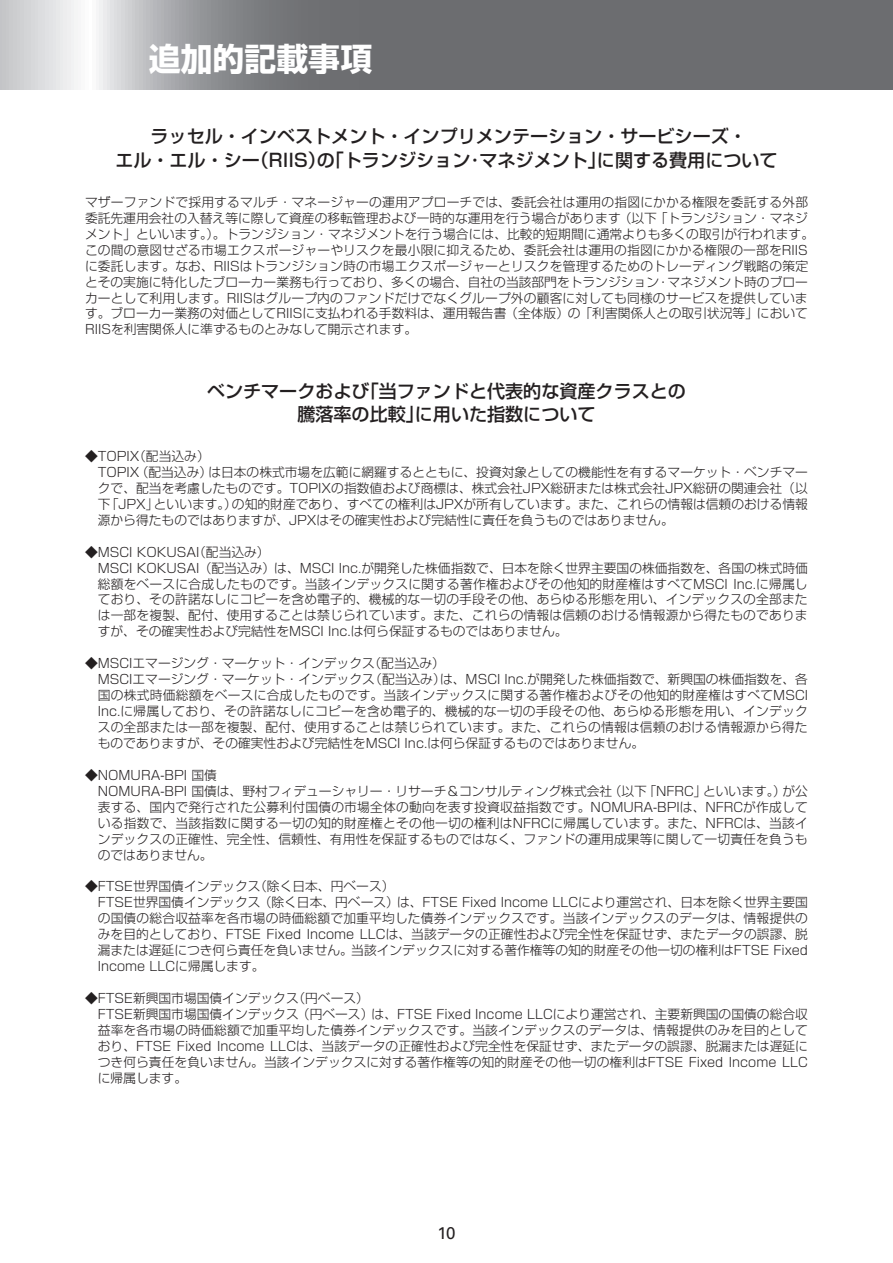
<style>
.page{position:relative;width:893px;height:1263px;background:#fff}
.page>*{position:absolute;margin:0;border:0;box-sizing:border-box;transform-origin:0 0}
.t1{font:700 31.95px "Shin Go Pr 6";color:#fff}
.t2{font:500 18px/23.4px "Shin Go Pr 6";color:#231f20;text-align:center}
.t3{font:16.95px "Univers LT Std";color:#231f20}
.t4{font:300 12.75px/15.9px "Shin Go Pr 6";color:#231f20}
</style>
<div class="page">
<svg style="left:0;top:0;width:893px;height:89px;background:#858689"></svg>
<h1 class="t1" style="left:149px;top:33px;width:225px">追加的記載事項</h1>
<h2 class="t2" style="left:115px;top:124px;width:664px">ラッセル・インベストメント・インプリメンテーション・サービシーズ・<br>エル・エル・シー（RIIS）の「トランジション･マネジメント」に関する費用について</h2>
<p class="t4" style="left:85px;top:193px;width:731px">マザーファンドで採用するマルチ・マネージャーの運用アプローチでは、委託会社は運用の指図にかかる権限を委託する外部委託先運用会社の入替え等に際して資産の移転管理および一時的な運用を行う場合があります（以下「トランジション・マネジメント」といいます。）。トランジション・マネジメントを行う場合には、比較的短期間に通常よりも多くの取引が行われます。この間の意図せざる市場エクスポージャーやリスクを最小限に抑えるため、委託会社は運用の指図にかかる権限の一部をRIISに委託します。なお、RIISはトランジション時の市場エクスポージャーとリスクを管理するためのトレーディング戦略の策定とその実施に特化したブローカー業務も行っており、多くの場合、自社の当該部門をトランジション・マネジメント時のブローカーとして利用します。RIISはグループ内のファンドだけでなくグループ外の顧客に対しても同様のサービスを提供しています。ブローカー業務の対価としてRIISに支払われる手数料は、運用報告書（全体版）の「利害関係人との取引状況等」においてRIISを利害関係人に準ずるものとみなして開示されます。</p>
<h2 class="t2" style="left:207px;top:378px;width:480px">ベンチマークおよび｢当ファンドと代表的な資産クラスとの騰落率の比較」に用いた指数について</h2>
<p class="t4" style="left:98px;top:447px;width:712px;text-indent:-13px">◆TOPIX（配当込み）<br>TOPIX（配当込み）は日本の株式市場を広範に網羅するとともに、投資対象としての機能性を有するマーケット・ベンチマークで、配当を考慮したものです。TOPIXの指数値および商標は、株式会社JPX総研または株式会社JPX総研の関連会社（以下「JPX」といいます。）の知的財産であり、すべての権利はJPXが所有しています。また、これらの情報は信頼のおける情報源から得たものではありますが、JPXはその確実性および完結性に責任を負うものではありません。</p>
<p class="t4" style="left:98px;top:543px;width:712px;text-indent:-13px">◆MSCI KOKUSAI（配当込み）<br>MSCI KOKUSAI（配当込み）は、MSCI Inc.が開発した株価指数で、日本を除く世界主要国の株価指数を、各国の株式時価総額をベースに合成したものです。当該インデックスに関する著作権およびその他知的財産権はすべてMSCI Inc.に帰属しており、その許諾なしにコピーを含め電子的、機械的な一切の手段その他、あらゆる形態を用い、インデックスの全部または一部を複製、配付、使用することは禁じられています。また、これらの情報は信頼のおける情報源から得たものでありますが、その確実性および完結性をMSCI Inc.は何ら保証するものではありません。</p>
<p class="t4" style="left:98px;top:654px;width:712px;text-indent:-13px">◆MSCIエマージング・マーケット・インデックス（配当込み）<br>MSCIエマージング・マーケット・インデックス（配当込み）は、MSCI Inc.が開発した株価指数で、新興国の株価指数を、各国の株式時価総額をベースに合成したものです。当該インデックスに関する著作権およびその他知的財産権はすべてMSCI Inc.に帰属しており、その許諾なしにコピーを含め電子的、機械的な一切の手段その他、あらゆる形態を用い、インデックスの全部または一部を複製、配付、使用することは禁じられています。また、これらの情報は信頼のおける情報源から得たものでありますが、その確実性および完結性をMSCI Inc.は何ら保証するものではありません。</p>
<p class="t4" style="left:98px;top:766px;width:712px;text-indent:-13px">◆NOMURA-BPI 国債<br>NOMURA-BPI 国債は、野村フィデューシャリー・リサーチ＆コンサルティング株式会社（以下「NFRC」といいます。）が公表する、国内で発行された公募利付国債の市場全体の動向を表す投資収益指数です。NOMURA-BPIは、NFRCが作成している指数で、当該指数に関する一切の知的財産権とその他一切の権利はNFRCに帰属しています。また、NFRCは、当該インデックスの正確性、完全性、信頼性、有用性を保証するものではなく、ファンドの運用成果等に関して一切責任を負うものではありません。</p>
<p class="t4" style="left:98px;top:877px;width:712px;text-indent:-13px">◆FTSE世界国債インデックス（除く日本、円ベース）<br>FTSE世界国債インデックス（除く日本、円ベース）は、FTSE Fixed Income LLCにより運営され、日本を除く世界主要国の国債の総合収益率を各市場の時価総額で加重平均した債券インデックスです。当該インデックスのデータは、情報提供のみを目的としており、FTSE Fixed Income LLCは、当該データの正確性および完全性を保証せず、またデータの誤謬、脱漏または遅延につき何ら責任を負いません。当該インデックスに対する著作権等の知的財産その他一切の権利はFTSE Fixed Income LLCに帰属します。</p>
<p class="t4" style="left:98px;top:989px;width:712px;text-indent:-13px">◆FTSE新興国市場国債インデックス（円ベース）<br>FTSE新興国市場国債インデックス（円ベース）は、FTSE Fixed Income LLCにより運営され、主要新興国の国債の総合収益率を各市場の時価総額で加重平均した債券インデックスです。当該インデックスのデータは、情報提供のみを目的としており、FTSE Fixed Income LLCは、当該データの正確性および完全性を保証せず、またデータの誤謬、脱漏または遅延につき何ら責任を負いません。当該インデックスに対する著作権等の知的財産その他一切の権利はFTSE Fixed Income LLCに帰属します。</p>
<h3 class="t3" style="left:437px;top:1223px;width:19px">10</h3>
</div>
